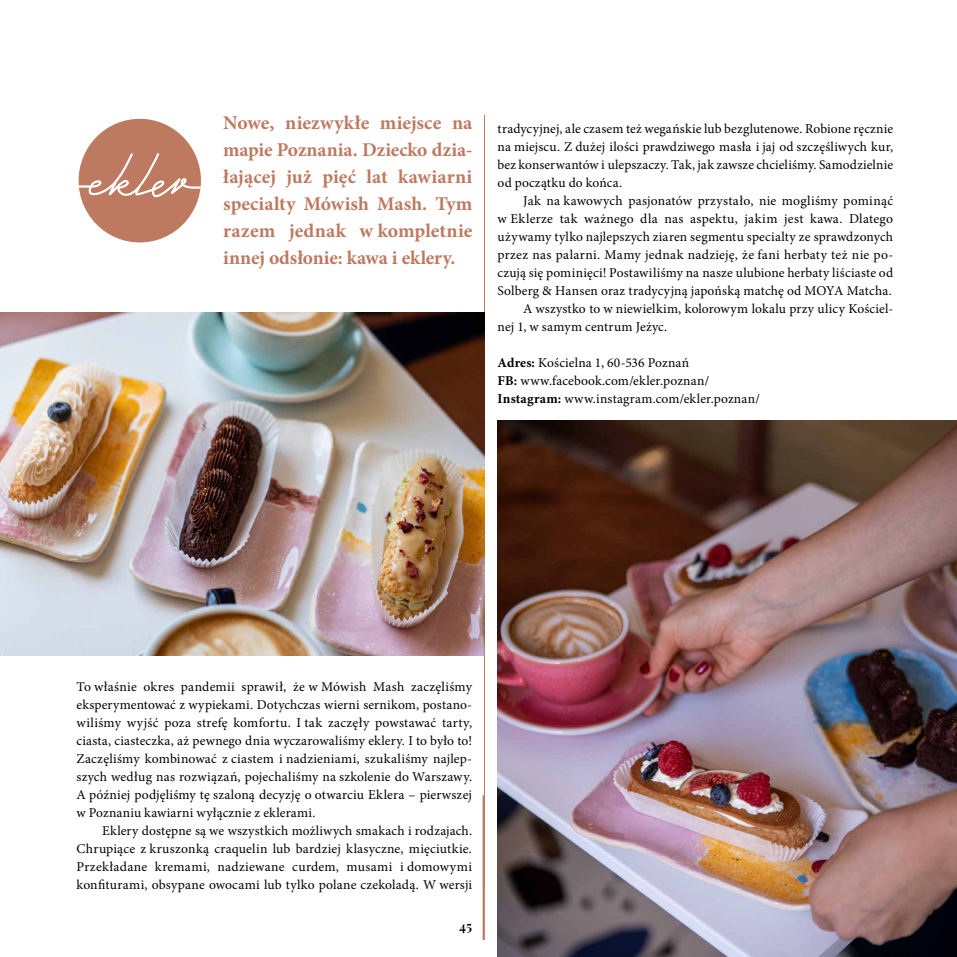
<style>
.page{position:relative;width:957px;height:957px;background:#fff}
.page>*{position:absolute;margin:0;border:0;box-sizing:border-box;transform-origin:0 0}
.t1{font:700 19.5px/27px "Minion Pro";color:#bd7a60;text-align:justify}
.t2{font:13.5px/18px "Minion Pro";letter-spacing:.015em;color:#000;text-align:justify}
.t3{font:600 13.5px "Playfair Display";color:#000}
.s1{font-weight:700}
</style>
<div class="page">
<hr style="left:484px;top:115px;width:1px;height:772px;background:#bd7a60">
<hr style="left:482px;top:795px;width:3px;height:145px;background:#bd7a60">
<img style="left:0;top:313px;width:485px;height:342px">
<img style="left:497px;top:421px;width:460px;height:536px">
<div style="left:78px;top:118px;width:123px;height:125px;background:#bd7a60;border-radius:50%"></div>
<svg style="left:78px;top:151px;width:123px;height:56px"></svg>
<h1 class="t1" style="left:223px;top:109px;width:251px">Nowe, niezwykłe miejsce na mapie Poznania. Dziecko dzia‑ łającej już pięć lat kawiarni specialty Mówish Mash. Tym razem jednak w kompletnie innej odsłonie: kawa i eklery.</h1>
<p class="t2" style="left:497px;top:120px;width:397px">tradycyjnej, ale czasem też wegańskie lub bezglutenowe. Robione ręcznie na miejscu. Z dużej ilości prawdziwego masła i jaj od szczęśliwych kur, bez konserwantów i ulepszaczy. Tak, jak zawsze chcieliśmy. Samodzielnie od początku do końca.</p>
<p class="t2" style="left:523px;top:192px;width:371px">Jak na kawowych pasjonatów przystało, nie mogliśmy pominąć</p>
<p class="t2" style="left:497px;top:210px;width:397px">w Eklerze tak ważnego dla nas aspektu, jakim jest kawa. Dlatego</p>
<p class="t2" style="left:497px;top:228px;width:397px">używamy tylko najlepszych ziaren segmentu specialty ze sprawdzonych</p>
<p class="t2" style="left:497px;top:246px;width:397px">przez nas palarni. Mamy jednak nadzieję, że fani herbaty też nie po‑</p>
<p class="t2" style="left:497px;top:264px;width:397px">czują się pominięci! Postawiliśmy na nasze ulubione herbaty liściaste od</p>
<p class="t2" style="left:497px;top:282px;width:396px">Solberg &amp; Hansen oraz tradycyjną japońską matchę od MOYA Matcha.</p>
<p class="t2" style="left:523px;top:300px;width:371px">A wszystko to w niewielkim, kolorowym lokalu przy ulicy Kościel‑</p>
<p class="t2" style="left:497px;top:318px;width:171px">nej 1, w samym centrum Jeżyc.</p>
<p class="t2" style="left:497px;top:354px;width:264px;text-align:left"><span class="s1">Adres:</span> Kościelna 1, 60-536 Poznań<br><span class="s1">FB:</span> www.facebook.com/ekler.poznan/<br><span class="s1">Instagram:</span> www.instagram.com/ekler.poznan/</p>
<p class="t2" style="left:77px;top:678px;width:397px">To właśnie okres pandemii sprawił, że w Mówish Mash zaczęliśmy eksperymentować z wypiekami. Dotychczas wierni sernikom, postano&shy;wiliśmy wyjść poza strefę komfortu. I tak zaczęły powstawać tarty, ciasta, ciasteczka, aż pewnego dnia wyczarowaliśmy eklery. I to było to!<br>Zaczęliśmy kombinować z ciastem i nadzieniami, szukaliśmy najlep‑ szych według nas rozwiązań, pojechaliśmy na szkolenie do Warszawy.<br>A -później podjęliśmy tę szaloną decyzję o otwarciu Eklera – pierwszej w Poznaniu kawiarni wyłącznie z eklerami.</p>
<p class="t2" style="left:77px;top:822px;width:397px;text-indent:26px">Eklery dostępne są we wszystkich możliwych smakach i rodzajach.<br>Chrupiące z kruszonką craquelin lub bardziej klasyczne, mięciutkie.<br>Przekładane kremami, nadziewane curdem, musami i domowymi konfiturami, obsypane owocami lub tylko polane czekoladą. W wersji</p>
<p class="t3" style="left:459px;top:916px;width:15px">45</p>
</div>
